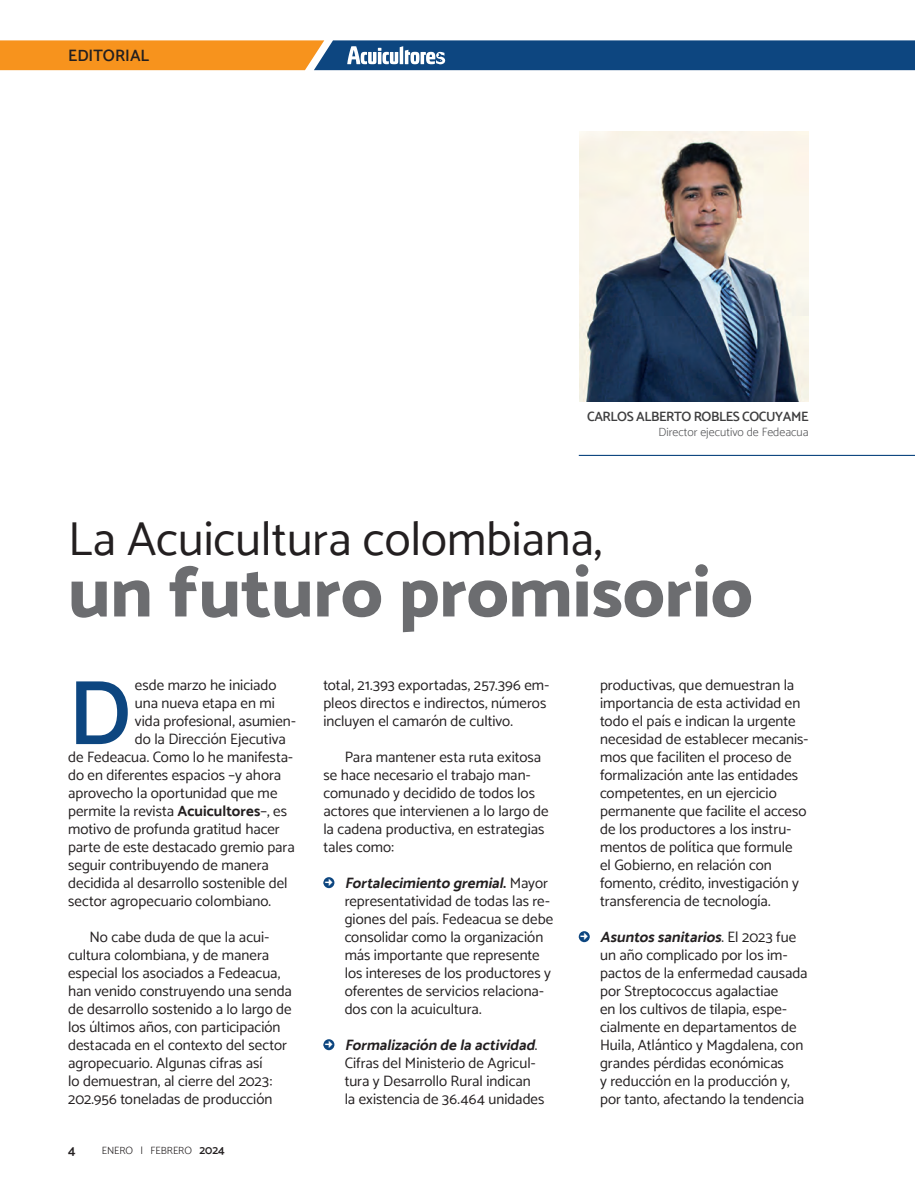
<style>
.page{position:relative;width:915px;height:1191px;background:#fff}
.page>*{position:absolute;margin:0;border:0;box-sizing:border-box;transform-origin:0 0}
.t1{font:600 92.1px "Catamaran";color:#0d4680}
.t2{font:800 72px "Catamaran";color:#6c6d70}
.t3{font:48px "Catamaran";color:#231f20}
.t4{font:600 16.5px "Catamaran";color:#231f20}
.t5{font:15px/18px "Catamaran";color:#231f20}
.t6{font:600 13.5px "Catamaran";letter-spacing:-.03em;color:#3e3e3f}
.t7{font:600 13.5px "Catamaran";color:#231f20}
.t8{font:300 12px "Catamaran";color:#57585a}
.t9{font:300 10.5px "Catamaran";color:#231f20}
.s1{font-weight:700}
.s2{font-weight:600;font-size:12px}
.s3{font-weight:700;font-style:italic}
</style>
<div class="page">
<svg style="left:0;top:40px;width:915px;height:30px;background:#6a6a65"></svg>
<hr style="left:578px;top:455px;width:336px;height:1px;background:#0d4680">
<div style="left:323px;top:877px;width:11px;height:11px;background:#0d4680;border-radius:50%"></div>
<div style="left:323px;top:1039px;width:11px;height:11px;background:#0d4680;border-radius:50%"></div>
<svg style="left:578px;top:931px;width:11px;height:11px"></svg>
<img style="left:579px;top:132px;width:229px;height:270px">
<svg style="left:580px;top:932px;width:7px;height:8px"></svg>
<p class="t4" style="left:68px;top:46px;width:83px">EDITORIAL</p>
<p class="t6" style="left:587px;top:409px;width:223px">CARLOS ALBERTO ROBLES COCUYAME</p>
<p class="t8" style="left:658px;top:425px;width:151px">Director ejecutivo de Fedeacua</p>
<h3 class="t3" style="left:68px;top:510px;width:535px">La Acuicultura colombiana,</h3>
<h2 class="t2" style="left:68px;top:549px;width:686px">un futuro promisorio</h2>
<h1 class="t1" style="left:68px;top:658px;width:65px">D</h1>
<p class="t5" style="left:135px;top:676px;width:143px">esde marzo he iniciado</p>
<p class="t5" style="left:135px;top:694px;width:141px">una nueva etapa en mi</p>
<p class="t5" style="left:135px;top:712px;width:162px">vida profesional, asumien-</p>
<p class="t5" style="left:135px;top:730px;width:152px">do la Dirección Ejecutiva</p>
<p class="t5" style="left:68px;top:748px;width:226px">de Fedeacua. Como lo he manifesta-</p>
<p class="t5" style="left:68px;top:766px;width:214px">do en diferentes espacios –y ahora</p>
<p class="t5" style="left:68px;top:784px;width:211px">aprovecho la oportunidad que me</p>
<p class="t5" style="left:68px;top:802px;width:220px">permite la revista <span class="s1">Acuicultores</span>–, es</p>
<p class="t5" style="left:68px;top:820px;width:213px">motivo de profunda gratitud hacer</p>
<p class="t5" style="left:68px;top:838px;width:228px">parte de este destacado gremio para</p>
<p class="t5" style="left:68px;top:856px;width:202px">seguir contribuyendo de manera</p>
<p class="t5" style="left:68px;top:874px;width:221px">decidida al desarrollo sostenible del</p>
<p class="t5" style="left:68px;top:892px;width:204px">sector agropecuario colombiano.</p>
<p class="t5" style="left:68px;top:928px;width:225px;text-indent:21px">No cabe duda de que la acui&shy;cultura colombiana, y de manera especial los asociados a Fedeacua, han venido construyendo una senda de desarrollo sostenido a lo largo de los últimos años, con participación destacada en el contexto del sector agropecuario. Algunas cifras así<br>lo demuestran, al cierre del 2023:<br>202.956 toneladas de producción</p>
<p class="t7" style="left:68px;top:1142px;width:9px">4</p>
<p class="t9" style="left:102px;top:1143px;width:124px">ENERO | FEBRERO <span class="s2">2024</span></p>
<p class="t5" style="left:323px;top:676px;width:227px">total, 21.393 exportadas, 257.396 em&shy;pleos directos e indirectos, números incluyen el camarón de cultivo.</p>
<p class="t5" style="left:323px;top:748px;width:227px;text-indent:21px">Para mantener esta ruta exitosa se hace necesario el trabajo man&shy;comunado y decidido de todos los actores que intervienen a lo largo de la cadena productiva, en estrategias tales como:</p>
<p class="t5" style="left:344px;top:874px;width:210px;text-indent:-21px"><span class="s1">•</span> <span class="s3">Fortalecimiento gremial</span><span class="s1">.</span> M a y o r representatividad de todas las re&shy;giones del país. Fedeacua se debe consolidar como la organización más importante que represente los intereses de los productores y oferentes de servicios relaciona&shy;dos con la acuicultura.</p>
<p class="t5" style="left:344px;top:1036px;width:201px;text-indent:-21px"><span class="s1">•</span> <span class="s3">Formalización delaactividad</span>.<br>Cifras del Ministerio de Agricul&shy;tura y Desarrollo Rural indican la existencia de 36.464 unidades</p>
<p class="t5" style="left:599px;top:676px;width:210px">productivas, que demuestran la importancia de esta actividad en todo el país e indican la urgente necesidad de establecer mecanis&shy;mos que faciliten el proceso de formalización ante las entidades competentes, en un ejercicio permanente que facilite el acceso de los productores a los instru&shy;mentos de política que formule<br>el Gobierno, en relación con fomento, crédito, investigación y transferencia de tecnología.</p>
<p class="t5" style="left:599px;top:928px;width:209px;text-indent:-21px"><span class="s1">•</span> <span class="s3">Asuntossanitarios</span>. E l 2 0 2 3 f u e un año complicado por los im&shy;pactos de la enfermedad causada por Streptococcus agalactiae<br>en los cultivos de tilapia, espe&shy;cialmente en departamentos de<br>Huila, Atlántico y Magdalena, con grandes pérdidas económicas<br>y reducción en la producción y, por tanto, afectando la tendencia</p>
</div>
